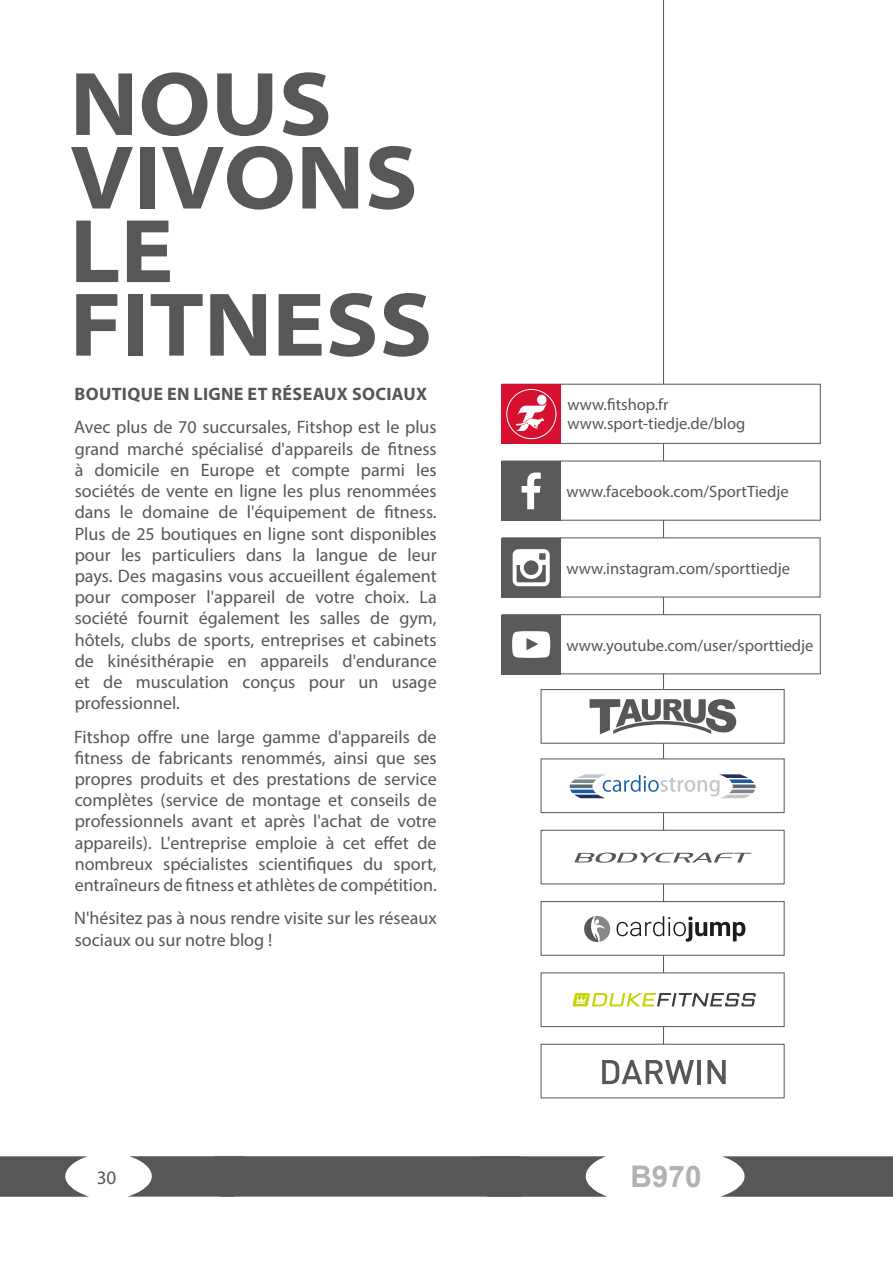
<style>
.page{position:relative;width:893px;height:1263px;background:#fff}
.page>*{position:absolute;margin:0;border:0;box-sizing:border-box;transform-origin:0 0}
.t1{font:700 semi-expanded 91.2px "Myriad Pro";color:#575756}
.t2{font:700 29.7px "Arial";color:#b2b2b2}
.t3{font:19.05px "Myriad Pro";color:#575756}
.t4{font:18px/21.1px "Myriad Pro";color:#575756;text-align:justify}
.Fließtext_Fett{font:700 18px "Myriad Pro";letter-spacing:.02em;color:#575756}
.t5{font:16.5px "Myriad Pro";color:#575756}
</style>
<div class="page">
<svg style="left:0;top:1156px;width:89px;height:41px"></svg>
<svg style="left:720px;top:1156px;width:173px;height:41px;background:#6a6a69"></svg>
<svg style="left:128px;top:1156px;width:480px;height:41px;background:#646463"></svg>
<hr style="left:663px;top:0;width:1px;height:1074px;background:#575756">
<div style="left:541px;top:830px;width:243px;height:54px;background:#fff;border:1px solid #575756"></div>
<div style="left:541px;top:759px;width:243px;height:54px;background:#fff;border:1px solid #575756"></div>
<div style="left:541px;top:689px;width:243px;height:54px;background:#fff;border:1px solid #575756"></div>
<svg style="left:590px;top:699px;width:146px;height:35px"></svg>
<div style="left:541px;top:901px;width:243px;height:54px;background:#fff;border:1px solid #575756"></div>
<svg style="left:574px;top:852px;width:177px;height:11px"></svg>
<svg style="left:570px;top:774px;width:186px;height:24px"></svg>
<div style="left:541px;top:972px;width:243px;height:55px;background:#fff;border:1px solid #575756"></div>
<div style="left:541px;top:1044px;width:243px;height:54px;background:#fff;border:1px solid #575756"></div>
<svg style="left:616px;top:916px;width:129px;height:26px"></svg>
<svg style="left:584px;top:916px;width:26px;height:26px"></svg>
<div style="left:502px;top:461px;width:319px;height:59px;background:#fff"></div>
<div style="left:502px;top:461px;width:59px;height:59px;background:#5a5a5d"></div>
<svg style="left:522px;top:472px;width:19px;height:37px"></svg>
<div style="left:502px;top:537px;width:318px;height:60px;background:#fff"></div>
<div style="left:501px;top:538px;width:60px;height:59px;background:#5a5a5d"></div>
<svg style="left:513px;top:549px;width:37px;height:37px"></svg>
<div style="left:502px;top:614px;width:319px;height:60px;background:#fff;border:1px solid #575756"></div>
<div style="left:501px;top:615px;width:60px;height:59px;background:#5a5a5d"></div>
<svg style="left:512px;top:631px;width:39px;height:27px"></svg>
<div style="left:502px;top:384px;width:319px;height:60px;background:#fff;border:1px solid #575756"></div>
<div style="left:502px;top:384px;width:59px;height:60px;background:#d61130"></div>
<svg style="left:506px;top:389px;width:50px;height:50px"></svg>
<svg style="left:573px;top:993px;width:183px;height:13px"></svg>
<svg style="left:602px;top:1060px;width:92px;height:39px"></svg>
<hr style="left:697px;top:1060px;width:4px;height:24px;background:#575756">
<svg style="left:707px;top:1060px;width:19px;height:24px"></svg>
<p class="t1" style="left:70px;top:44px;width:264px">NOUS</p>
<p class="t1" style="left:70px;top:117px;width:350px">VIVONS</p>
<p class="t1" style="left:70px;top:191px;width:105px">LE</p>
<p class="t1" style="left:70px;top:264px;width:364px">FITNESS</p>
<p class="Fließtext_Fett" style="left:74px;top:382px;width:354px">BOUTIQUE EN LIGNE ET RÉSEAUX SOCIAUX</p>
<p class="t4" style="left:74px;top:417px;width:364px">Avec plus de 70 succursales, Fitshop est le plus grand marché spécialisé d'appareils de fitness à domicile en Europe et compte parmi les sociétés de vente en ligne les plus renommées dans le domaine de l'équipement de fitness.<br>Plus de 25 boutiques en ligne sont disponibles pour les particuliers dans la langue de leur pays. Des magasins vous accueillent également pour composer l'appareil de votre choix. La société fournit également les salles de gym, hôtels, clubs de sports, entreprises et cabinets de kinésithérapie en appareils d'endurance et de musculation conçus pour un usage professionnel.</p>
<p class="t4" style="left:74px;top:726px;width:364px">Fitshop offre une large gamme d'appareils de fitness de fabricants renommés, ainsi que ses propres produits et des prestations de service complètes (service de montage et conseils de professionnels avant et après l'achat de votre appareils). L'entreprise emploie à cet effet de nombreux spécialistes scientifiques du sport, entraîneurs de fitness et athlètes de compétition.</p>
<p class="t4" style="left:74px;top:907px;width:364px">N'hésitez pas à nous rendre visite sur les réseaux sociaux ou sur notre blog !</p>
<p class="t5" style="left:567px;top:394px;width:103px">www.fitshop.fr</p>
<p class="t5" style="left:567px;top:413px;width:180px">www.sport-tiedje.de/blog</p>
<p class="t5" style="left:567px;top:481px;width:224px">www.facebook.com/SportTiedje</p>
<p class="t5" style="left:567px;top:558px;width:225px">www.instagram.com/sporttiedje</p>
<p class="t5" style="left:567px;top:635px;width:248px">www.youtube.com/user/sporttiedje</p>
<p class="t3" style="left:97px;top:1166px;width:21px">30</p>
<h2 class="t2" style="left:630px;top:1155px;width:73px">B970</h2>
</div>
